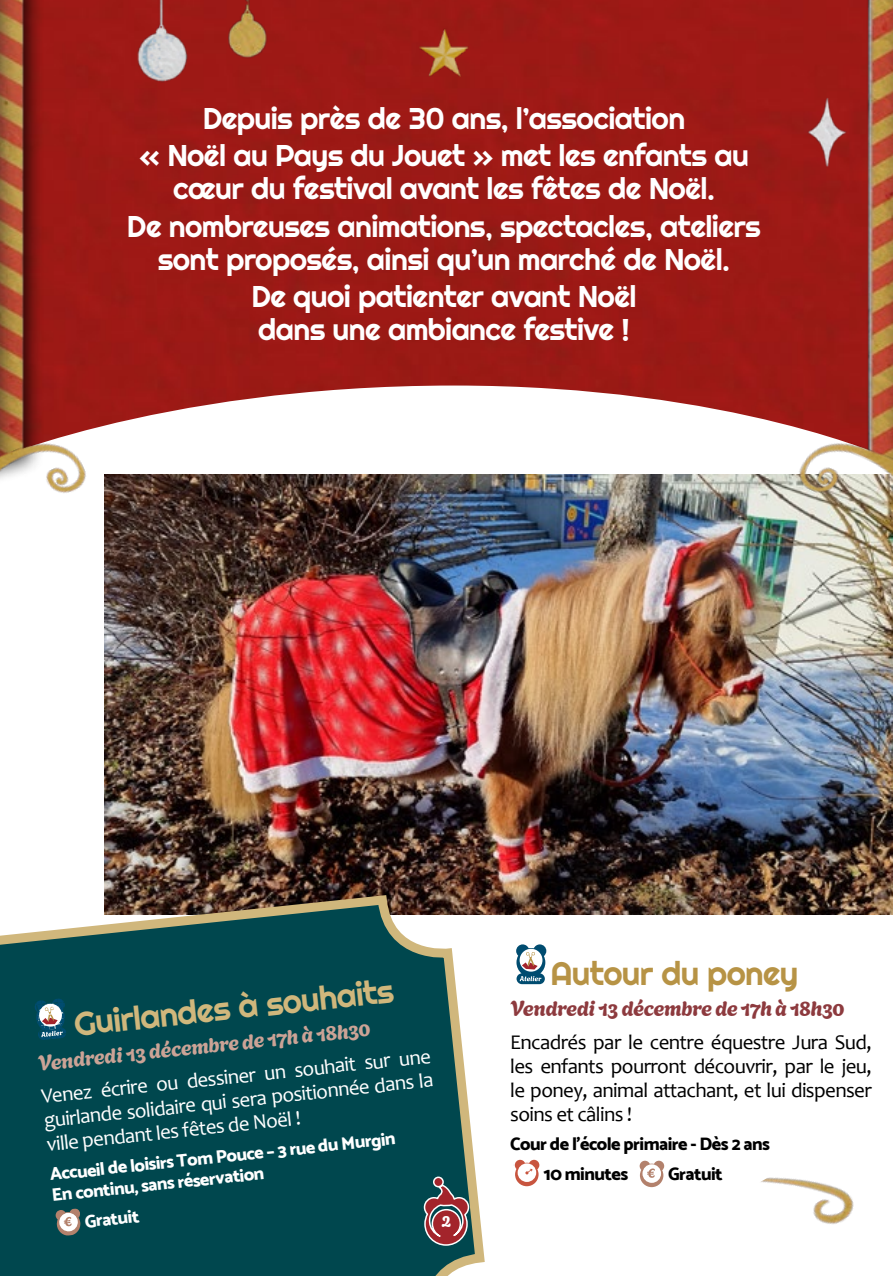
<style>
.page{position:relative;width:893px;height:1276px;background:#fff}
.page>*{position:absolute;margin:0;border:0;box-sizing:border-box;transform-origin:0 0}
.t1{font:33px "Righteous";color:#d0b77c}
.t2{font:33px "Righteous";letter-spacing:-.02em;color:#b79345}
.t3{font:30px/37.2px "Righteous";letter-spacing:-.02em;color:#fff;text-align:center}
.t4{font:21px/24px "Candara";letter-spacing:-.03em;color:#000;text-align:justify}
.t5{font:21px/24px "Candara";color:#fff;text-align:justify}
.t6{font:21px "Agbalumo";letter-spacing:-.025em;color:#8d3a3e}
.t7{font:21px "Agbalumo";color:#cba396}
.t8{font:800 18px/21px "Catamaran";color:#fff}
.t9{font:800 18px/29.4px "Catamaran";letter-spacing:-.03em;color:#000}
.t10{font:15px "Agbalumo";color:#fff}
</style>
<div class="page">
<img style="left:105px;top:474px;width:788px;height:440px">
<svg style="left:0;top:890px;width:490px;height:386px;background:#20595c"></svg>
<svg style="left:423px;top:1184px;width:47px;height:68px;background:#6f555a"></svg>
<div style="left:434px;top:1177px;width:9px;height:9px;background:#a3242b;border-radius:50%"></div>
<div style="left:433px;top:1176px;width:11px;height:11px;border:2px solid #fff;border-radius:50%"></div>
<svg style="left:45px;top:0;width:729px;height:425px;background:#a22824"></svg>
<div style="left:0;top:0;width:45px;height:506px;background:#000;opacity:.75"></div>
<img style="left:0;top:0;width:29px;height:401px">
<img style="left:774px;top:0;width:119px;height:423px">
<img style="left:420px;top:0;width:49px;height:91px">
<img style="left:0;top:401px;width:107px;height:144px">
<img style="left:777px;top:400px;width:116px;height:150px">
<img style="left:761px;top:1177px;width:93px;height:47px">
<img style="left:121px;top:0;width:160px;height:134px">
<img style="left:790px;top:55px;width:70px;height:185px">
<svg style="left:516px;top:944px;width:30px;height:40px"></svg>
<svg style="left:515px;top:1159px;width:24px;height:27px"></svg>
<svg style="left:640px;top:1160px;width:24px;height:27px"></svg>
<svg style="left:34px;top:998px;width:33px;height:42px"></svg>
<svg style="left:54px;top:1208px;width:27px;height:29px"></svg>
<p class="t3" style="left:139px;top:100px;width:611px">Depuis près de 30 ans, l’association<br>« Noël au Pays du Jouet » met les enfants au</p>
<p class="t3" style="left:127px;top:170px;width:635px">cœur du festival avant les fêtes de Noël.<br>De nombreuses animations, spectacles, ateliers</p>
<p class="t3" style="left:158px;top:240px;width:574px">sont proposés, ainsi qu’un marché de Noël.<br>De quoi patienter avant Noël</p>
<p class="t3" style="left:258px;top:310px;width:373px">dans une ambiance festive !</p>
<p class="t1" style="left:72px;top:1003px;width:323px;rotate:-6deg">Guirlandes à souhaits</p>
<p class="t7" style="left:36px;top:1046px;width:336px;rotate:-6deg">Vendredi 13 décembre de 17h à 18h30</p>
<p class="t5" style="left:40px;top:1084px;width:393px;rotate:-6deg">Venez écrire ou dessiner un souhait sur une guirlande solidaire qui sera positionnée dans la ville pendant les fêtes de Noël !</p>
<p class="t8" style="left:49px;top:1163px;width:349px;rotate:-6deg">Accueil de loisirs Tom Pouce – 3 rue du Murgin<br>En continu, sans réservation</p>
<p class="t8" style="left:84px;top:1211px;width:56px;rotate:-6deg">Gratuit</p>
<p class="t10" style="left:442px;top:1209px;width:11px">2</p>
<p class="t2" style="left:550px;top:952px;width:249px">Autour du poney</p>
<p class="t6" style="left:510px;top:991px;width:336px">Vendredi 13 décembre de 17h à 18h30</p>
<p class="t4" style="left:510px;top:1029px;width:363px">Encadrés par le centre équestre Jura Sud, les enfants pourront découvrir, par le jeu, le poney, animal attachant, et lui dispenser soins et câlins !</p>
<p class="t9" style="left:544px;top:1129px;width:228px;text-indent:-33px">Cour de l’école primaire - Dès 2 ans<br>10 minutes</p>
<p class="t9" style="left:668px;top:1158px;width:56px">Gratuit</p>
</div>
